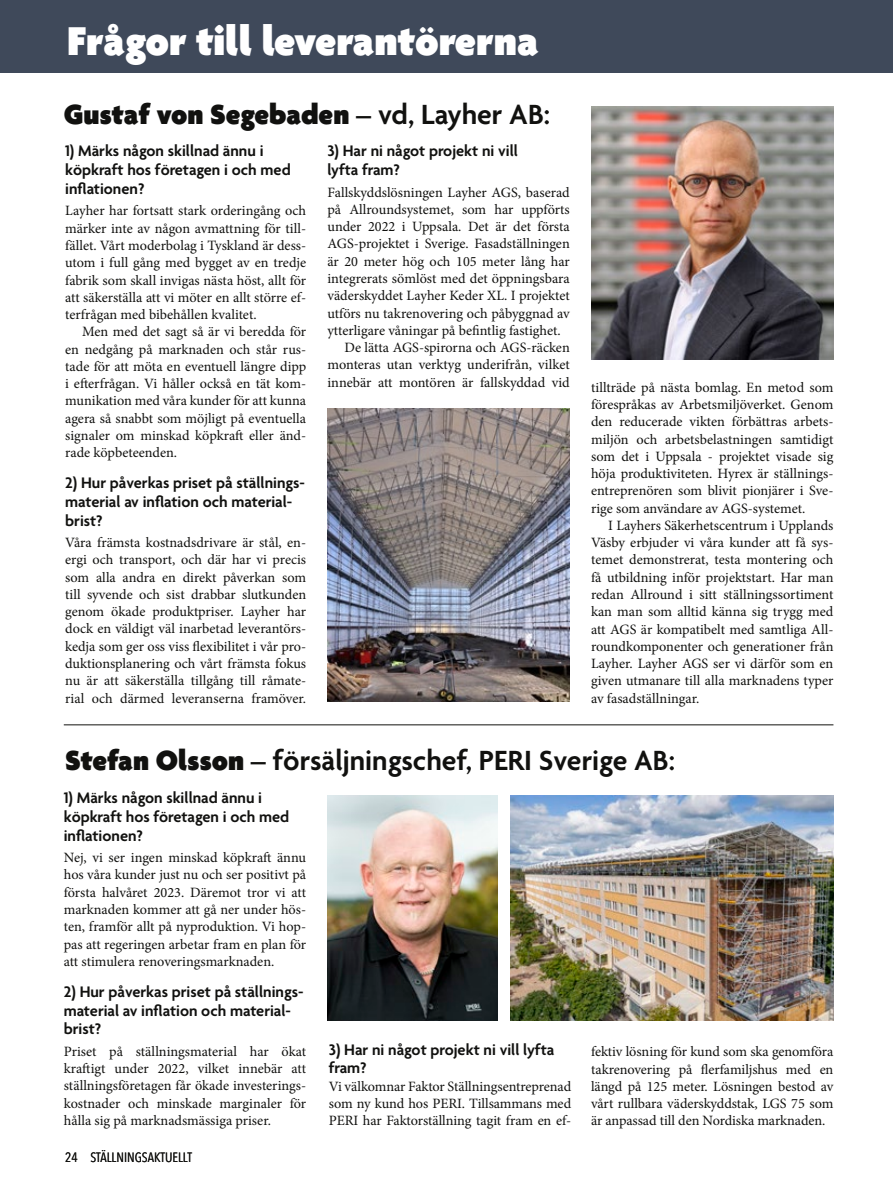
<style>
.page{position:relative;width:893px;height:1191px;background:#fff}
.page>*{position:absolute;margin:0;border:0;box-sizing:border-box;transform-origin:0 0}
.t1{font:900 43.5px "Agenda";color:#fff}
.t2{font:600 30px "Agenda";color:#11110f}
.t3{font:900 30px "Agenda";color:#11110f}
.t4{font:600 16.5px/18.8px "Agenda";color:#11110f}
.t5{font:14.25px/17.2px "Minion Pro";color:#11110f;text-align:justify}
.t6{font:13.5px "Avenir Next Condensed";color:#11110f}
.s1{font-weight:600}
.s2{font-weight:900}
</style>
<div class="page">
<div style="left:0;top:0;width:893px;height:72px;background:#3f495a"></div>
<img style="left:327px;top:408px;width:243px;height:293px">
<img style="left:591px;top:106px;width:242px;height:253px">
<img style="left:510px;top:795px;width:323px;height:225px">
<img style="left:327px;top:795px;width:171px;height:225px">
<hr style="left:64px;top:724px;width:769px;height:1px;background:#11110f">
<h1 class="t1" style="left:67px;top:17px;width:473px">Frågor till leverantörerna</h1>
<h2 class="t3" style="left:64px;top:98px;width:488px">Gustaf von Segebaden <span class="s1">– vd, Layher AB:</span></h2>
<p class="t4" style="left:65px;top:143px;width:227px">1) Märks någon skillnad ännu i köpkraft hos företagen i och med inflationen?</p>
<p class="t5" style="left:65px;top:202px;width:242px">Layher har fortsatt stark orderingång och märker inte av någon avmattning för till&shy;fället. Vårt moderbolag i Tyskland är dess&shy;utom i full gång med bygget av en tredje fabrik som skall invigas nästa höst, allt för att säkerställa att vi möter en allt större ef&shy;terfrågan med bibehållen kvalitet.</p>
<p class="t5" style="left:65px;top:323px;width:242px;text-indent:17px">Men med det sagt så är vi beredda för en nedgång på marknaden och står rus&shy;tade för att möta en eventuell längre dipp i efterfrågan. Vi håller också en tät kom&shy;munikation med våra kunder för att kunna agera så snabbt som möjligt på eventuella signaler om minskad köpkraft eller änd&shy;rade köpbeteenden.</p>
<p class="t4" style="left:65px;top:474px;width:241px">2) Hur påverkas priset på ställnings&shy;material av inflation och material&shy;brist?</p>
<p class="t5" style="left:65px;top:534px;width:242px">Våra främsta kostnadsdrivare är stål, en&shy;ergi och transport, och där har vi precis som alla andra en direkt påverkan som till syvende och sist drabbar slutkunden genom ökade produktpriser. Layher har dock en väldigt väl inarbetad leverantörs&shy;kedja som ger oss viss flexibilitet i vår pro&shy;duktionsplanering och vårt främsta fokus nu är att säkerställa tillgång till råmate&shy;rial och därmed leveranserna framöver.</p>
<p class="t4" style="left:327px;top:143px;width:192px">3) Har ni något projekt ni vill lyfta fram?</p>
<p class="t5" style="left:327px;top:184px;width:244px">Fallskyddslösningen Layher AGS, baserad</p>
<p class="t5" style="left:327px;top:201px;width:244px">på Allroundsystemet, som har uppförts</p>
<p class="t5" style="left:327px;top:218px;width:244px">under 2022 i Uppsala. Det är det första</p>
<p class="t5" style="left:327px;top:235px;width:244px">AGS-projektet i Sverige. Fasadställningen</p>
<p class="t5" style="left:327px;top:253px;width:244px">är 20 meter hög och 105 meter lång har</p>
<p class="t5" style="left:327px;top:270px;width:244px">integrerats sömlöst med det öppningsbara</p>
<p class="t5" style="left:327px;top:287px;width:244px">väderskyddet Layher Keder XL. I projektet</p>
<p class="t5" style="left:327px;top:304px;width:244px">utförs nu takrenovering och påbyggnad av</p>
<p class="t5" style="left:327px;top:322px;width:235px">ytterligare våningar på befintlig fastighet.</p>
<p class="t5" style="left:344px;top:339px;width:227px">De lätta AGS-spirorna och AGS-räcken</p>
<p class="t5" style="left:327px;top:356px;width:244px">monteras utan verktyg underifrån, vilket</p>
<p class="t5" style="left:327px;top:373px;width:244px">innebär att montören är fallskyddad vid</p>
<p class="t5" style="left:591px;top:379px;width:244px">tillträde på nästa bomlag. En metod som förespråkas av Arbetsmiljöverket. Genom den reducerade vikten förbättras arbets&shy;miljön och arbetsbelastningen samtidigt som det i Uppsala - projektet visade sig höja produktiviteten. Hyrex är ställnings&shy;entreprenören som blivit pionjärer i Sve&shy;rige som användare av AGS-systemet.</p>
<p class="t5" style="left:591px;top:517px;width:244px;text-indent:17px">I Layhers Säkerhetscentrum i Upplands Väsby erbjuder vi våra kunder att få sys&shy;temet demonstrerat, testa montering och få utbildning inför projektstart. Har man redan Allround i sitt ställningssortiment kan man som alltid känna sig trygg med att AGS är kompatibelt med samtliga All&shy;roundkomponenter och generationer från Layher. Layher AGS ser vi därför som en given utmanare till alla marknadens typer av fasadställningar.</p>
<h2 class="t2" style="left:65px;top:744px;width:611px"><span class="s2">Stefan Olsson</span> – försäljningschef, PERI Sverige AB:</h2>
<p class="t4" style="left:64px;top:789px;width:227px">1) Märks någon skillnad ännu i köpkraft hos företagen i och med inflationen?</p>
<p class="t5" style="left:64px;top:849px;width:244px">Nej, vi ser ingen minskad köpkraft ännu hos våra kunder just nu och ser positivt på första halvåret 2023. Däremot tror vi att marknaden kommer att gå ner under hös&shy;ten, framför allt på nyproduktion. Vi hop&shy;pas att regeringen arbetar fram en plan för att stimulera renoveringsmarknaden.</p>
<p class="t4" style="left:64px;top:983px;width:241px">2) Hur påverkas priset på ställnings&shy;material av inflation och material&shy;brist?</p>
<p class="t5" style="left:64px;top:1042px;width:244px">Priset på ställningsmaterial har ökat kraftigt under 2022, vilket innebär att ställningsföretagen får ökade investerings&shy;kostnader och minskade marginaler för hålla sig på marknadsmässiga priser.</p>
<p class="t4" style="left:329px;top:1041px;width:227px">3) Har ni något projekt ni vill lyfta fram?</p>
<p class="t5" style="left:329px;top:1077px;width:244px">Vi välkomnar Faktor Ställningsentreprenad som ny kund hos PERI. Tillsammans med PERI har Faktorställning tagit fram en ef-</p>
<p class="t6" style="left:65px;top:1145px;width:128px">24 STÄLLNINGSAKTUELLT</p>
<p class="t5" style="left:591px;top:1043px;width:244px">fektiv lösning för kund som ska genomföra takrenovering på flerfamiljshus med en längd på 125 meter. Lösningen bestod av vårt rullbara väderskyddstak, LGS 75 som är anpassad till den Nordiska marknaden.</p>
</div>
